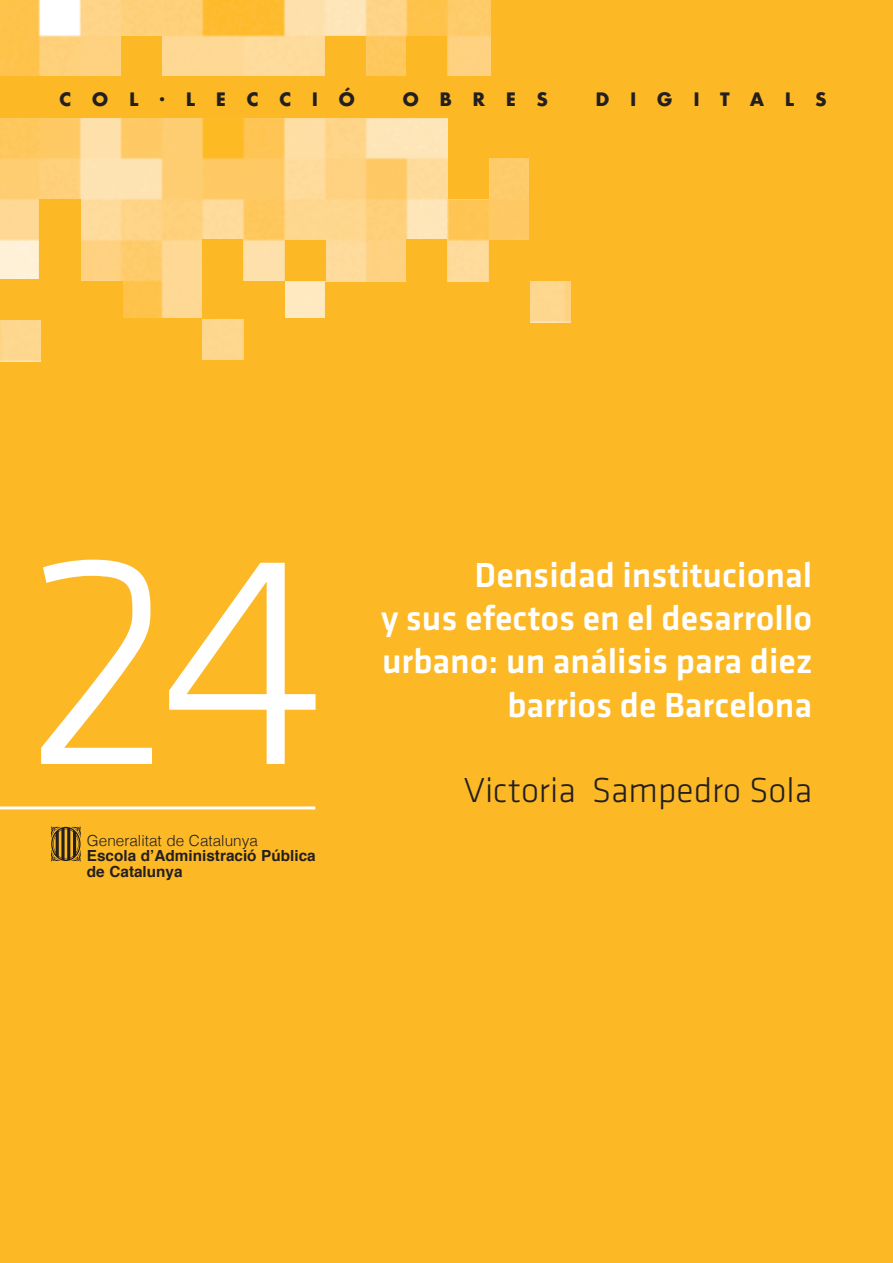
<style>
.page{position:relative;width:893px;height:1263px;background:#fcb825}
.page>*{position:absolute;margin:0;border:0;box-sizing:border-box;transform-origin:0 0}
.t1{font:300 311.4px "Klavika";color:#fff}
.t2{font:500 36px/43.2px "Klavika";color:#fff;text-align:right}
.t3{font:300 36px "Klavika";color:#231f20}
.t4{font:700 18px "Futura";letter-spacing:1.14em;color:#231f20}
.t5{font:700 15.3px/15.3px "Helvetica";color:#231f20}
.s1{font-weight:300}
</style>
<div class="page">
<img style="left:0;top:0;width:529px;height:318px">
<div style="left:325px;top:282px;width:168px;height:40px;background:#fcb825"></div>
<div style="left:203px;top:240px;width:40px;height:79px;background:#fcb825"></div>
<div style="left:488px;top:109px;width:41px;height:49px;background:#fcb825"></div>
<div style="left:489px;top:240px;width:41px;height:82px;background:#fcb825"></div>
<div style="left:491px;top:0;width:40px;height:77px;background:#fcb825"></div>
<div style="left:448px;top:110px;width:40px;height:89px;background:#fcb825"></div>
<div style="left:0;top:77px;width:893px;height:41px;background:#fcb825"></div>
<div style="left:406px;top:36px;width:41px;height:41px;background:#fcb825"></div>
<div style="left:285px;top:240px;width:40px;height:41px;background:#fcb825"></div>
<div style="left:0;top:279px;width:80px;height:41px;background:#fcb825"></div>
<div style="left:240px;top:281px;width:44px;height:40px;background:#fcb825"></div>
<div style="left:40px;top:199px;width:41px;height:82px;background:#fcb825"></div>
<div style="left:325px;top:36px;width:41px;height:41px;background:#fcb825"></div>
<img style="left:530px;top:282px;width:41px;height:40px">
<div style="left:80px;top:281px;width:43px;height:81px;background:#fcb825"></div>
<div style="left:203px;top:319px;width:40px;height:40px;background:#fed78f"></div>
<div style="left:0;top:320px;width:41px;height:41px;background:#fed78f"></div>
<div style="left:121px;top:37px;width:41px;height:41px;background:#fcb825"></div>
<div style="left:406px;top:240px;width:40px;height:51px;background:#fcb825"></div>
<svg style="left:51px;top:826px;width:30px;height:35px"></svg>
<hr style="left:0;top:806px;width:315px;height:3px;background:#fff">
<p class="t4" style="left:59px;top:86px;width:298px">COL·LECCIÓ</p>
<p class="t4" style="left:402px;top:86px;width:147px">OBRES</p>
<p class="t4" style="left:595px;top:86px;width:233px">DIGITALS</p>
<p class="t1" style="left:25px;top:473px;width:305px">24</p>
<p class="t2" style="left:381px;top:552px;width:433px">Densidad institucional<br>y sus efectos en el desarrollo urbano: un análisis para diez barrios de Barcelona</p>
<p class="t3" style="left:464px;top:768px;width:350px">Victoria Sampedro Sola</p>
<p class="t5" style="left:87px;top:833px;width:230px"><span class="s1">Generalitat de Catalunya<br></span>Escola d’Administració Pública de Catalunya</p>
</div>
